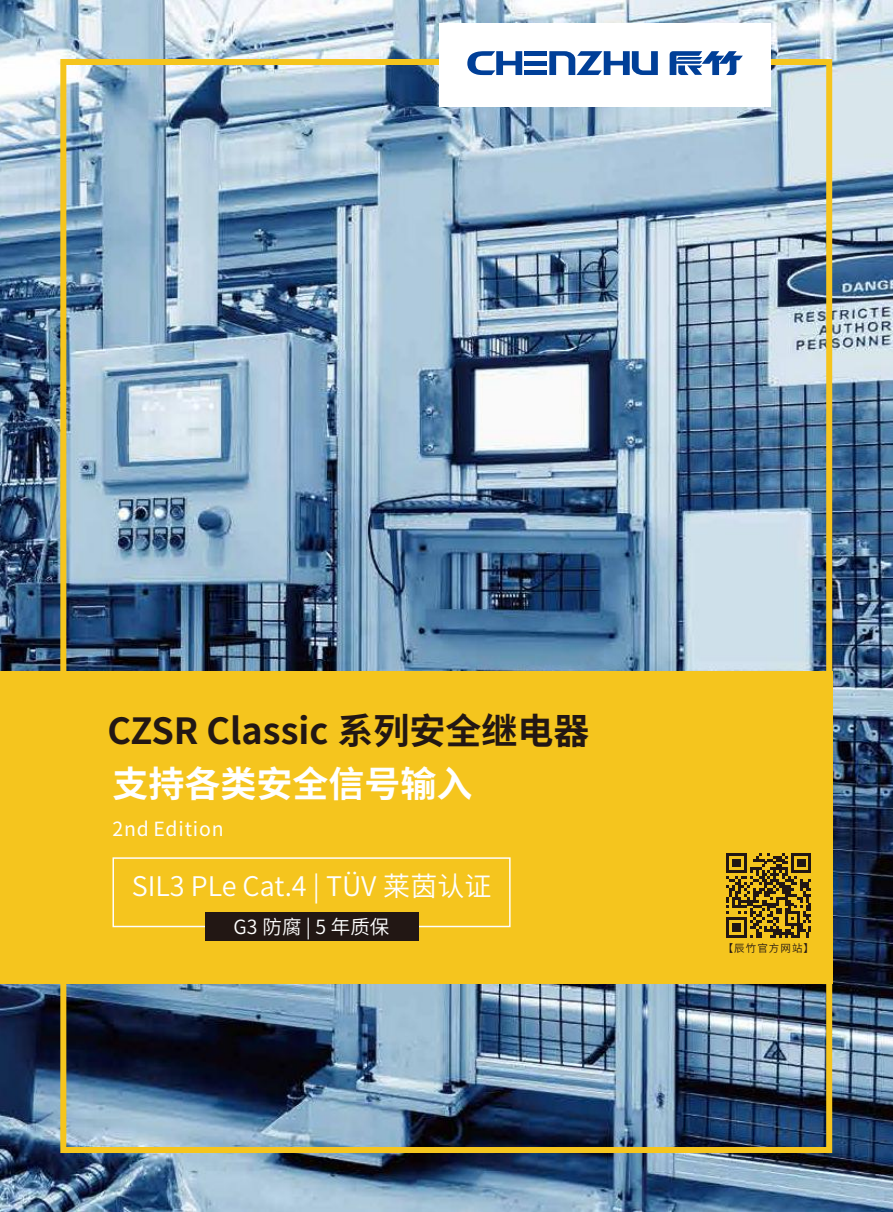
<style>
.page{position:relative;width:893px;height:1212px;background:#fff}
.page>*{position:absolute;margin:0;border:0;box-sizing:border-box;transform-origin:0 0}
.t1{font:700 36px "Source Han Sans CN";color:#221714}
.t2{font:700 36px "Source Han Sans CN";color:#fff}
.t3{font:27px "Source Han Sans CN";color:#fff}
.t4{font:19.5px "Source Han Sans CN";letter-spacing:.045em;color:#fff}
.t5{font:19.5px "Source Han Sans CN";color:#fff}
.t6{font:10.5px "Source Han Sans CN";letter-spacing:.1em;color:#221714}
</style>
<div class="page">
<img style="left:0;top:0;width:893px;height:1212px">
<div style="left:60px;top:59px;width:772px;height:1094px;border:6px solid #f5c51e"></div>
<div style="left:439px;top:23px;width:332px;height:84px;background:#fff"></div>
<div style="left:524px;top:70px;width:23px;height:5px;background:#003f98"></div>
<div style="left:524px;top:51px;width:23px;height:5px;background:#003f98"></div>
<hr style="left:524px;top:61px;width:23px;height:4px;background:#003f98">
<svg style="left:467px;top:51px;width:55px;height:24px"></svg>
<svg style="left:549px;top:51px;width:109px;height:24px"></svg>
<svg style="left:670px;top:51px;width:73px;height:24px"></svg>
<div style="left:0;top:671px;width:832px;height:313px;background:#f5c51e"></div>
<div style="left:113px;top:857px;width:398px;height:70px;border:1px solid #fff"></div>
<div style="left:205px;top:912px;width:213px;height:29px;background:#221714"></div>
<svg style="left:726px;top:853px;width:85px;height:85px"></svg>
<h1 class="t1" style="left:107px;top:710px;width:484px">CZSR Classic 系列安全继电器</h1>
<h1 class="t2" style="left:112px;top:764px;width:361px">支持各类安全信号输入</h1>
<p class="t4" style="left:112px;top:817px;width:113px">2nd Edition</p>
<p class="t3" style="left:132px;top:870px;width:361px">SIL3 PLe Cat.4 | TÜV 莱茵认证</p>
<p class="t5" style="left:234px;top:915px;width:157px">G3 防腐 | 5 年质保</p>
<p class="t6" style="left:723px;top:943px;width:93px">【辰竹官方网站】</p>
</div>
